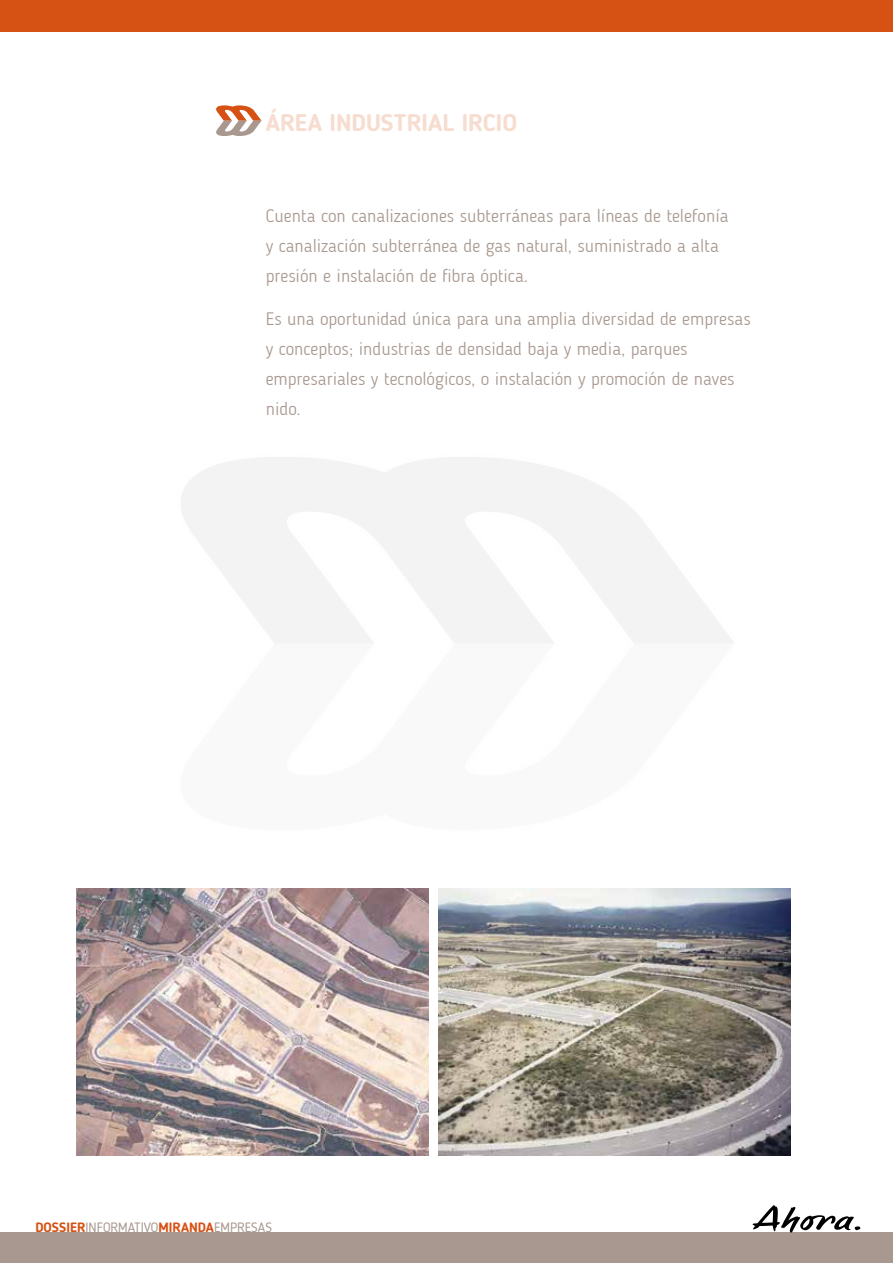
<style>
.page{position:relative;width:893px;height:1263px;background:#fff}
.page>*{position:absolute;margin:0;border:0;box-sizing:border-box;transform-origin:0 0}
.t1{font:700 24px "Blogger Sans";color:#f7dcd0}
.t2{font:300 18px/30px "Blogger Sans";color:#a8988f}
.t3{font:13.5px "Blogger Sans";letter-spacing:-.005em;color:#a8988f}
.s1{font-weight:700;color:#d65114}
</style>
<div class="page">
<div style="left:0;top:0;width:893px;height:31px;background:#d65114"></div>
<div style="left:0;top:1232px;width:893px;height:31px;background:#a8988f"></div>
<svg style="left:753px;top:1205px;width:108px;height:27px"></svg>
<svg style="left:216px;top:105px;width:46px;height:31px"></svg>
<img style="left:77px;top:889px;width:352px;height:266px">
<img style="left:438px;top:889px;width:352px;height:266px">
<h1 class="t1" style="left:266px;top:108px;width:253px">ÁREA INDUSTRIAL IRCIO</h1>
<p class="t2" style="left:266px;top:201px;width:464px">Cuenta con canalizaciones subterráneas para líneas de telefonía y canalización subterránea de gas natural, suministrado a alta presión e instalación de fibra óptica.</p>
<p class="t2" style="left:266px;top:304px;width:487px">Es una oportunidad única para una amplia diversidad de empresas y conceptos; industrias de densidad baja y media, parques empresariales y tecnológicos, o instalación y promoción de naves nido.</p>
<p class="t3" style="left:35px;top:1220px;width:238px"><span class="s1">DOSSIER</span>INFORMATIVO<span class="s1">MIRANDA</span>EMPRESAS</p>
</div>
